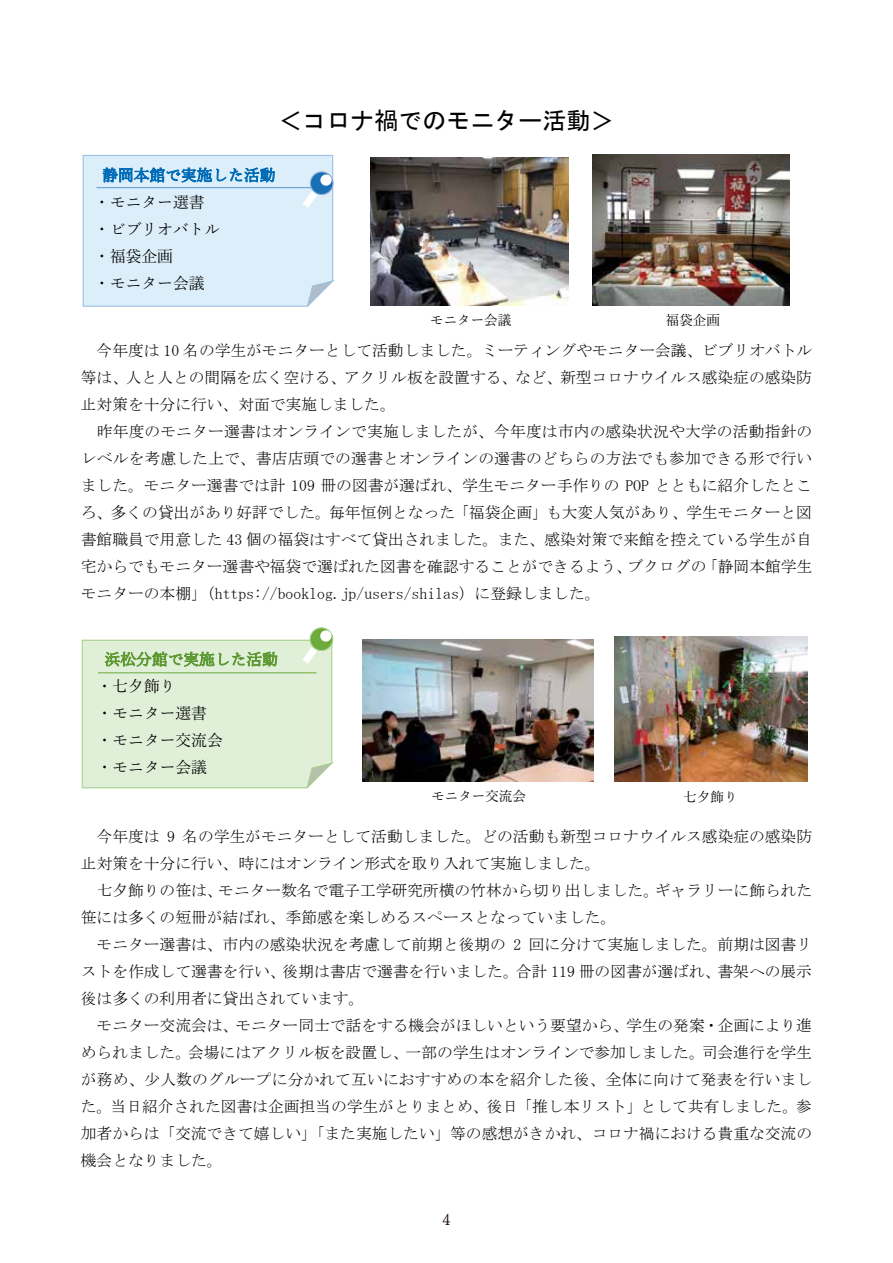
<style>
.page{position:relative;width:893px;height:1263px;background:#fff}
.page>*{position:absolute;margin:0;border:0;box-sizing:border-box;transform-origin:0 0}
.t1{font:24px "MS Gothic";color:#000}
.t2{font:15.9px "Century Oldstyle";color:#221815}
.t3{font:15.75px/27px "MS Mincho";color:#000;text-align:justify}
.t4{font:15.75px/27px "Yu Mincho";color:#000}
.t5{font:15.75px "Yu Mincho";color:#006bb6}
.t6{font:15.75px "Yu Mincho";color:#5f9934}
.t7{font:13.5px "Yu Mincho";color:#000}
</style>
<div class="page">
<img style="left:371px;top:158px;width:198px;height:148px">
<img style="left:593px;top:154px;width:197px;height:152px">
<img style="left:362px;top:640px;width:231px;height:141px">
<img style="left:614px;top:637px;width:193px;height:145px">
<div style="left:82px;top:154px;width:252px;height:153px;background:#dceef9"></div>
<div style="left:320px;top:174px;width:12px;height:12px;background:#fff;border-radius:50%"></div>
<svg style="left:310px;top:628px;width:23px;height:22px"></svg>
<div style="left:310px;top:627px;width:23px;height:24px;border:1px solid #a8d18c;border-radius:50%"></div>
<div style="left:81px;top:639px;width:253px;height:150px;background:#e0efd8"></div>
<div style="left:320px;top:630px;width:11px;height:12px;background:#fff;border-radius:50%"></div>
<h1 class="t1" style="left:279px;top:109px;width:337px">＜コロナ禍でのモニター活動＞</h1>
<p class="t5" style="left:102px;top:161px;width:175px">静岡本館で実施した活動</p>
<p class="t4" style="left:94px;top:187px;width:127px">・モニター選書・ビブリオバトル・福袋企画<br>・モニター会議</p>
<p class="t7" style="left:430px;top:308px;width:82px">モニター会議</p>
<p class="t7" style="left:666px;top:307px;width:55px">福袋企画</p>
<p class="t3" style="left:81px;top:336px;width:733px;text-indent:16px">今年度は 10 名の学生がモニターとして活動しました。ミーティングやモニター会議、ビブリオバトル等は、人と人との間隔を広く空ける、アクリル板を設置する、など、新型コロナウイルス感染症の感染防止対策を十分に行い、対面で実施しました。</p>
<p class="t3" style="left:81px;top:417px;width:733px;text-indent:16px">昨年度のモニター選書はオンラインで実施しましたが、今年度は市内の感染状況や大学の活動指針のレベルを考慮した上で、書店店頭での選書とオンラインの選書のどちらの方法でも参加できる形で行いました。モニター選書では計 109 冊の図書が選ばれ、学生モニター手作りの POP とともに紹介したところ、多くの貸出があり好評でした。毎年恒例となった「福袋企画」も大変人気があり、学生モニターと図書館職員で用意した 43 個の福袋はすべて貸出されました。また、感染対策で来館を控えている学生が自宅からでもモニター選書や福袋で選ばれた図書を確認することができるよう、ブクログの「静岡本館学生モニターの本棚」（https://booklog.jp/users/shilas）に登録しました。</p>
<p class="t6" style="left:105px;top:645px;width:175px">浜松分館で実施した活動</p>
<p class="t4" style="left:97px;top:671px;width:128px">・七夕飾り<br>・モニター選書・モニター交流会・モニター会議</p>
<p class="t7" style="left:431px;top:783px;width:96px">モニター交流会</p>
<p class="t7" style="left:683px;top:784px;width:55px">七夕飾り</p>
<p class="t3" style="left:81px;top:822px;width:733px;text-indent:16px">今年度は 9 名の学生がモニターとして活動しました。どの活動も新型コロナウイルス感染症の感染防止対策を十分に行い、時にはオンライン形式を取り入れて実施しました。</p>
<p class="t3" style="left:81px;top:876px;width:733px;text-indent:16px">七夕飾りの笹は、モニター数名で電子工学研究所横の竹林から切り出しました。ギャラリーに飾られた笹には多くの短冊が結ばれ、季節感を楽しめるスペースとなっていました。</p>
<p class="t3" style="left:81px;top:930px;width:733px;text-indent:16px">モニター選書は、市内の感染状況を考慮して前期と後期の 2 回に分けて実施しました。前期は図書リストを作成して選書を行い、後期は書店で選書を行いました。合計 119 冊の図書が選ばれ、書架への展示後は多くの利用者に貸出されています。</p>
<p class="t3" style="left:81px;top:1011px;width:733px;text-indent:16px">モニター交流会は、モニター同士で話をする機会がほしいという要望から、学生の発案・企画により進められました。会場にはアクリル板を設置し、一部の学生はオンラインで参加しました。司会進行を学生が務め、少人数のグループに分かれて互いにおすすめの本を紹介した後、全体に向けて発表を行いました。当日紹介された図書は企画担当の学生がとりまとめ、後日「推し本リスト」として共有しました。参加者からは「交流できて嬉しい」「また実施したい」等の感想がきかれ、コロナ禍における貴重な交流の機会となりました。</p>
<p class="t2" style="left:442px;top:1209px;width:10px">4</p>
</div>
